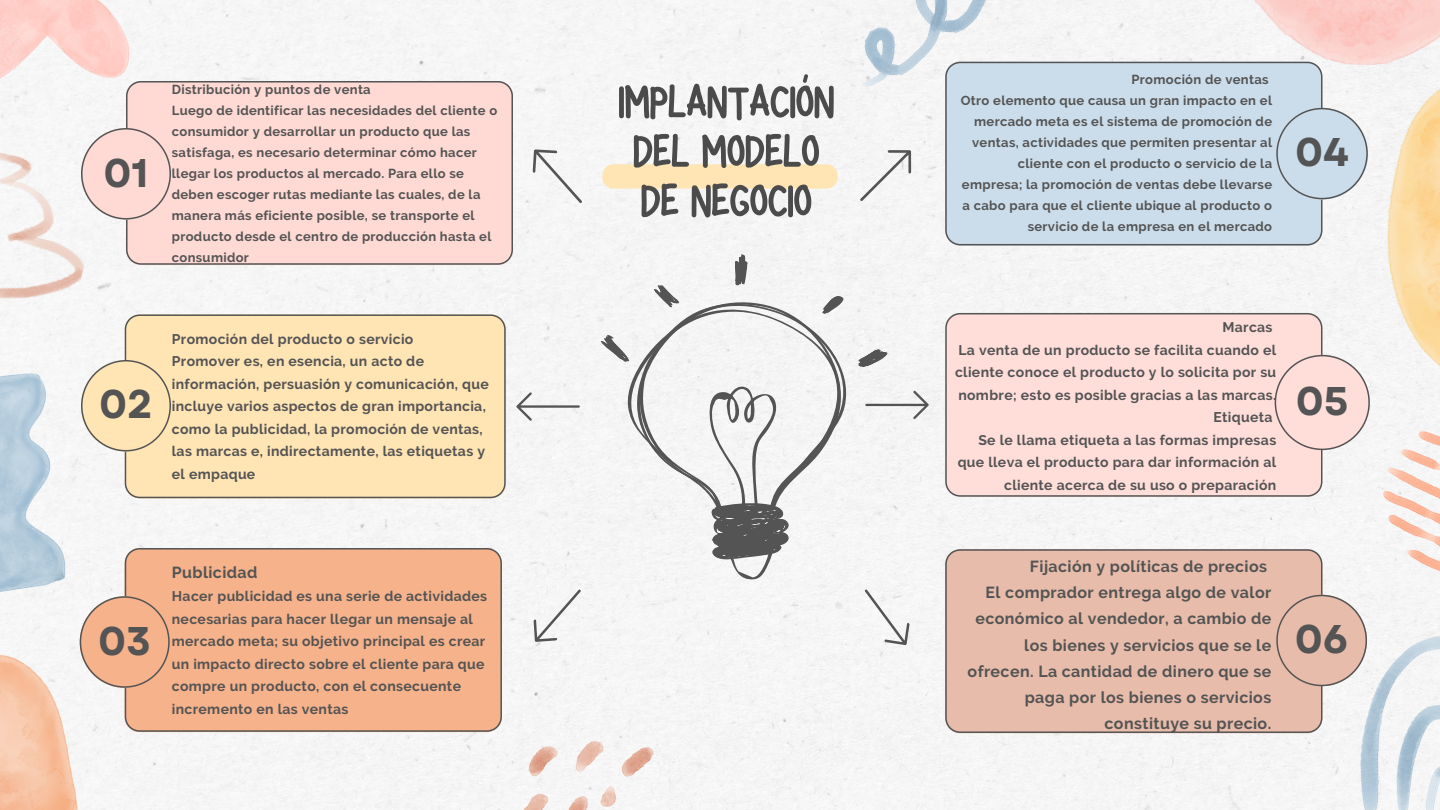
<style>
.page{position:relative;width:1440px;height:810px;background:#f5f5f5}
.page>*{position:absolute;margin:0;border:0;box-sizing:border-box;transform-origin:0 0}
.t1{font:60.7px/49.5px "Hibernate";color:#4b4b4b}
.t2{font:700 40px "Garet";color:#545454}
.t3{font:700 16px/26.2px "Raleway";letter-spacing:.025em;color:#545454;text-align:right}
.t4{font:700 14px/22.5px "Raleway";letter-spacing:.025em;color:#545454}
.t5{font:700 13px/21px "Raleway";letter-spacing:.025em;color:#545454;text-align:right}
</style>
<div class="page">
<svg style="left:870px;top:391px;width:59px;height:28px"></svg>
<svg style="left:522px;top:139px;width:72px;height:75px"></svg>
<svg style="left:849px;top:139px;width:73px;height:73px"></svg>
<svg style="left:853px;top:581px;width:66px;height:73px"></svg>
<svg style="left:524px;top:580px;width:68px;height:72px"></svg>
<div style="left:125px;top:314px;width:381px;height:184px;background:#ffe4b4"></div>
<svg style="left:516px;top:392px;width:64px;height:29px"></svg>
<div style="left:945px;top:62px;width:355px;height:183px;background:#cbddeb"></div>
<div style="left:126px;top:81px;width:387px;height:184px;background:#ffd9d3"></div>
<svg style="left:81px;top:128px;width:90px;height:92px;background:#f6d4cf"></svg>
<svg style="left:81px;top:360px;width:90px;height:91px;background:#f5deb6"></svg>
<div style="left:125px;top:548px;width:377px;height:184px;background:#f6b28a"></div>
<svg style="left:80px;top:596px;width:90px;height:92px;background:#edb492"></svg>
<svg style="left:1276px;top:108px;width:24px;height:91px;background:#c3d4e1"></svg>
<div style="left:945px;top:313px;width:377px;height:184px;background:#ffdeda"></div>
<svg style="left:1275px;top:355px;width:95px;height:95px;background:#f6d9d5"></svg>
<img style="left:1360px;top:636px;width:80px;height:174px">
<div style="left:945px;top:549px;width:377px;height:184px;background:#e8bcaa"></div>
<svg style="left:1276px;top:595px;width:91px;height:91px;background:#e1bcad"></svg>
<img style="left:0;top:0;width:129px;height:88px">
<img style="left:506px;top:742px;width:148px;height:68px">
<img style="left:0;top:654px;width:79px;height:156px">
<img style="left:0;top:146px;width:106px;height:178px">
<img style="left:1300px;top:68px;width:140px;height:319px">
<img style="left:0;top:374px;width:65px;height:220px">
<img style="left:1383px;top:421px;width:57px;height:153px">
<img style="left:1218px;top:0;width:222px;height:68px">
<img style="left:862px;top:0;width:128px;height:86px">
<div style="left:607px;top:272px;width:263px;height:266px;background:#f5f5f5"></div>
<svg style="left:593px;top:274px;width:272px;height:263px;fill:#f5f5f5"></svg>
<svg style="left:822px;top:291px;width:27px;height:27px"></svg>
<svg style="left:727px;top:253px;width:27px;height:35px"></svg>
<svg style="left:649px;top:283px;width:34px;height:27px"></svg>
<svg style="left:596px;top:333px;width:39px;height:30px"></svg>
<svg style="left:856px;top:343px;width:32px;height:32px"></svg>
<svg style="left:669px;top:369px;width:133px;height:220px"></svg>
<div style="left:602px;top:164px;width:236px;height:25px;background:#ffe4b4;border-radius:11px"></div>
<p class="t2" style="left:103px;top:144px;width:47px">01</p>
<p class="t5" style="left:172px;top:79px;width:200px">Distribución y puntos de venta</p>
<p class="t5" style="left:172px;top:100px;width:327px;text-align:left">Luego de identificar las necesidades del cliente o consumidor y desarrollar un producto que las satisfaga, es necesario determinar cómo hacer llegar los productos al mercado. Para ello se deben escoger rutas mediante las cuales, de la manera más eficiente posible, se transporte el producto desde el centro de producción hasta el consumidor</p>
<p class="t2" style="left:99px;top:376px;width:55px">02</p>
<p class="t4" style="left:172px;top:327px;width:243px">Promoción del producto o servicio</p>
<p class="t4" style="left:172px;top:350px;width:318px">Promover es, en esencia, un acto de información, persuasión y comunicación, que incluye varios aspectos de gran importancia, como la publicidad, la promoción de ventas, las marcas e, indirectamente, las etiquetas y el empaque</p>
<p class="t2" style="left:98px;top:612px;width:54px">03</p>
<p class="t3" style="left:172px;top:559px;width:87px">Publicidad</p>
<p class="t4" style="left:172px;top:585px;width:317px">Hacer publicidad es una serie de actividades necesarias para hacer llegar un mensaje al mercado meta; su objetivo principal es crear un impacto directo sobre el cliente para que compre un producto, con el consecuente incremento en las ventas</p>
<p class="t1" style="left:618px;top:85px;width:217px">IMPLANTACIÓN<br>DEL MODELO<br>DE NEGOCIO</p>
<p class="t5" style="left:1131px;top:69px;width:139px">Promoción de ventas</p>
<p class="t5" style="left:961px;top:90px;width:313px">Otro elemento que causa un gran impacto en el mercado meta es el sistema de promoción de ventas, actividades que permiten presentar al cliente con el producto o servicio de la empresa; la promoción de ventas debe llevarse a cabo para que el cliente ubique al producto o servicio de la empresa en el mercado</p>
<p class="t2" style="left:1295px;top:124px;width:55px">04</p>
<p class="t4" style="left:1222px;top:316px;width:52px">Marcas</p>
<p class="t4" style="left:955px;top:339px;width:323px;text-align:justify">La venta de un producto se facilita cuando el cliente conoce el producto y lo solicita por su nombre; esto es posible gracias a las marcas.</p>
<p class="t4" style="left:1213px;top:406px;width:61px">Etiqueta</p>
<p class="t4" style="left:958px;top:429px;width:320px;text-align:right">Se le llama etiqueta a las formas impresas que lleva el producto para dar información al cliente acerca de su uso o preparación</p>
<p class="t2" style="left:1296px;top:372px;width:54px">05</p>
<p class="t3" style="left:1030px;top:553px;width:239px">Fijación y políticas de precios</p>
<p class="t3" style="left:968px;top:579px;width:305px">El comprador entrega algo de valor económico al vendedor, a cambio de los bienes y servicios que se le ofrecen. La cantidad de dinero que se paga por los bienes o servicios constituye su precio.</p>
<p class="t2" style="left:1295px;top:610px;width:55px">06</p>
</div>
